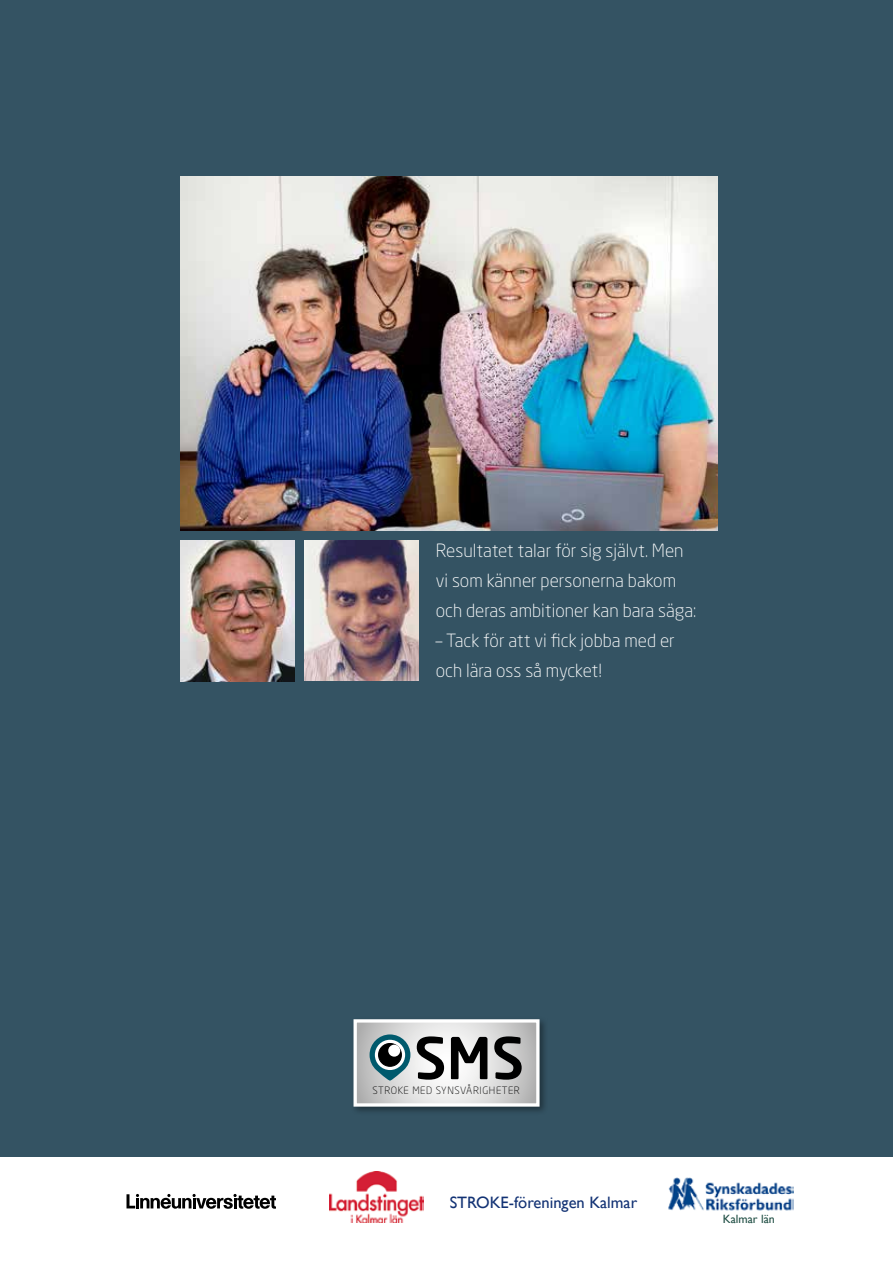
<style>
.page{position:relative;width:893px;height:1263px;background:#fff}
.page>*{position:absolute;margin:0;border:0;box-sizing:border-box;transform-origin:0 0}
.t1{font:500 57px "Neo Sans Pro";color:#000}
.t2{font:300 18px/30px "Neo Sans Pro";color:#fff}
.t3{font:16.5px "Gill Sans";color:#123274}
.t4{font:12px "Gill Sans";color:#1e4d43}
.t5{font:300 10.05px "Neo Sans Pro";letter-spacing:.06em;color:#000}
</style>
<div class="page">
<div style="left:0;top:0;width:893px;height:1157px;background:#345363"></div>
<img style="left:181px;top:177px;width:537px;height:353px">
<img style="left:305px;top:540px;width:114px;height:141px">
<img style="left:181px;top:540px;width:114px;height:141px">
<div style="left:351px;top:1016px;width:197px;height:100px;background:#000;opacity:.4"></div>
<svg style="left:357px;top:1023px;width:179px;height:80px;background:#dbdbdb"></svg>
<div style="left:353px;top:1019px;width:187px;height:88px;border:3px solid #fff"></div>
<svg style="left:370px;top:1034px;width:40px;height:46px"></svg>
<svg style="left:375px;top:1040px;width:30px;height:30px"></svg>
<div style="left:379px;top:1043px;width:22px;height:23px;background:#000;border-radius:50%"></div>
<div style="left:378px;top:1043px;width:23px;height:23px;border:1px solid #000;border-radius:50%"></div>
<div style="left:388px;top:1045px;width:12px;height:12px;background:#fff;border-radius:50%"></div>
<img style="left:329px;top:1172px;width:95px;height:50px">
<img style="left:668px;top:1177px;width:125px;height:34px">
<svg style="left:126px;top:1194px;width:150px;height:15px"></svg>
<p class="t2" style="left:436px;top:535px;width:262px">Resultatet talar för sig självt. Men vi som känner personerna bakom och deras ambitioner kan bara säga:</p>
<p class="t2" style="left:436px;top:625px;width:240px">– Tack för att vi fick jobba med er och lära oss så mycket!</p>
<h1 class="t1" style="left:414px;top:1022px;width:112px">SMS</h1>
<p class="t5" style="left:372px;top:1084px;width:149px">STROKE MED SYNSVÅRIGHETER</p>
<p class="t3" style="left:450px;top:1193px;width:189px">STROKE-föreningen Kalmar</p>
<p class="t4" style="left:723px;top:1211px;width:53px">Kalmar län</p>
</div>
